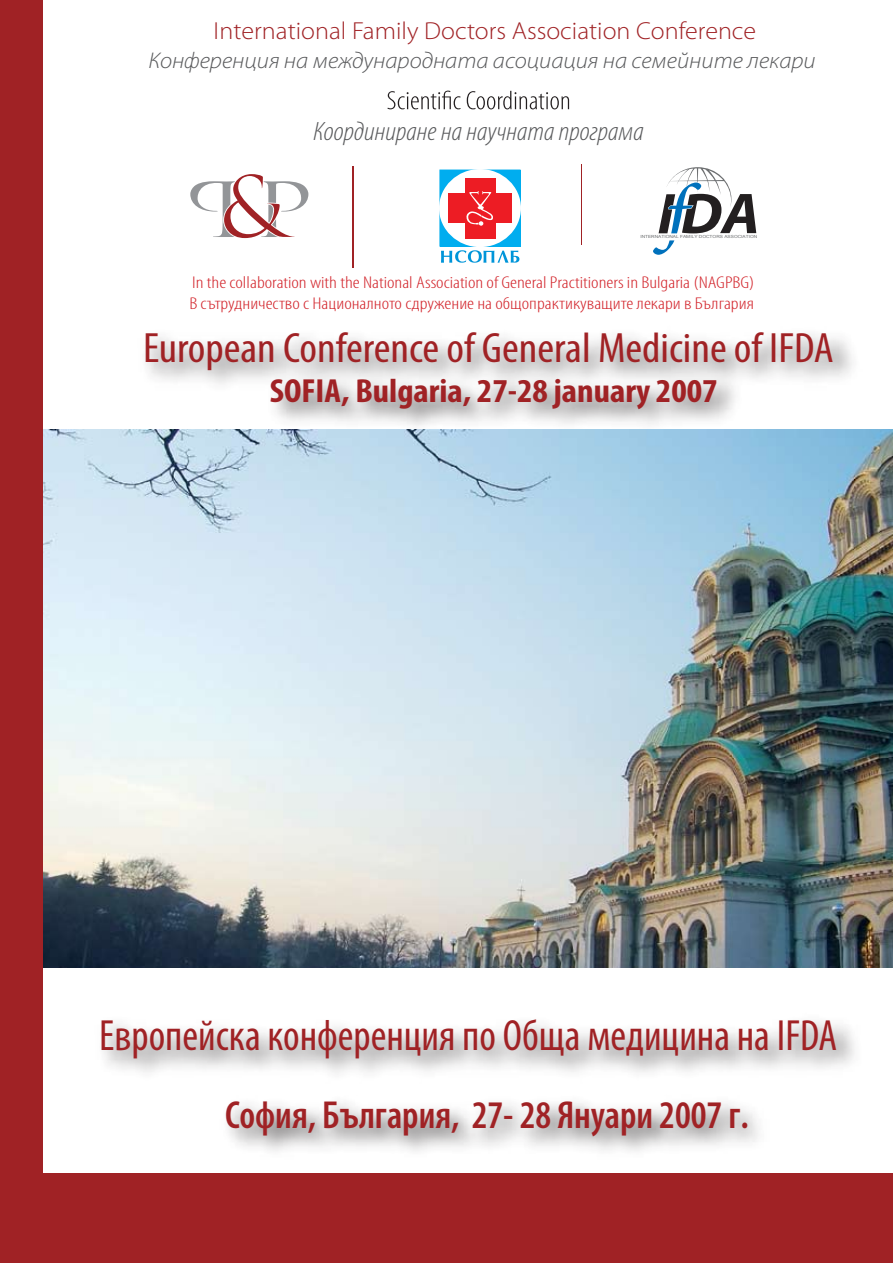
<style>
.page{position:relative;width:893px;height:1263px;background:#fff}
.page>*{position:absolute;margin:0;border:0;box-sizing:border-box;transform-origin:0 0}
.t1{font:condensed 43.8px "Myriad Pro";color:#a02225}
.t2{font:condensed 42.6px "Myriad Pro";color:#a02225;scale:1.08 1}
.t3{font:600 condensed 39.3px "Myriad Pro";color:#a02225}
.t4{font:700 condensed 33.45px "Myriad Pro";color:#a02225;scale:1.08 1}
.t5{font:italic 300 condensed 26.55px "Myriad Pro";color:#58595b;scale:1.11 1}
.t6{font:300 24.75px "Myriad Pro";color:#a02225;scale:1.06 1}
.t7{font:italic 300 22.8px "Myriad Pro";color:#58595b;scale:1.06 1}
.t8{font:300 condensed 17.1px/20.2px "Myriad Pro";color:#d2232a;scale:1.23 1}
.t9{font:4.2px "Arial";color:#6d6f71;scale:1.14 1}
</style>
<div class="page">
<div style="left:42px;top:1174px;width:851px;height:89px;background:#a02225"></div>
<img style="left:130px;top:334px;width:737px;height:96px">
<img style="left:43px;top:430px;width:850px;height:537px">
<svg style="left:653px;top:167px;width:103px;height:88px"></svg>
<svg style="left:190px;top:174px;width:118px;height:64px"></svg>
<hr style="left:353px;top:167px;width:1px;height:101px;background:#a02225">
<hr style="left:581px;top:164px;width:1px;height:81px;background:#a02225">
<svg style="left:387px;top:91px;width:182px;height:18px"></svg>
<div style="left:440px;top:170px;width:80px;height:76px;background:#00adef"></div>
<div style="left:439px;top:169px;width:82px;height:78px;background:#fff;border-radius:50%"></div>
<svg style="left:441px;top:250px;width:78px;height:13px"></svg>
<div style="left:465px;top:178px;width:30px;height:60px;background:#ed1c24"></div>
<div style="left:448px;top:193px;width:64px;height:30px;background:#ed1c24"></div>
<svg style="left:466px;top:191px;width:27px;height:35px"></svg>
<div style="left:0;top:0;width:43px;height:1263px;background:#a02225"></div>
<p class="t6" style="left:214px;top:16px;width:513px">International Family Doctors Association Conference</p>
<p class="t7" style="left:148px;top:46px;width:631px">Конференция на международната асоциация на семейните лекари</p>
<p class="t5" style="left:314px;top:115px;width:299px">Координиране на научната програма</p>
<p class="t9" style="left:640px;top:234px;width:104px">INTERNATIONAL FAMILY DOCTORS ASSOCIATION</p>
<p class="t8" style="left:189px;top:273px;width:461px">In the collaboration with the National Association of General Practitioners in Bulgaria (NAGPBG)<br>В сътрудничество с Националното сдружение на общопрактикуващите лекари в България</p>
<p class="t2" style="left:143px;top:322px;width:641px">European Conference of General Medicine of IFDA</p>
<p class="t4" style="left:270px;top:370px;width:416px">SOFIA, Bulgaria, 27-28 january 2007</p>
<p class="t1" style="left:99px;top:1009px;width:740px">Европейска конференция по Обща медицина на IFDA</p>
<p class="t3" style="left:225px;top:1090px;width:525px">София, България, 27- 28 Януари 2007 г.</p>
</div>
